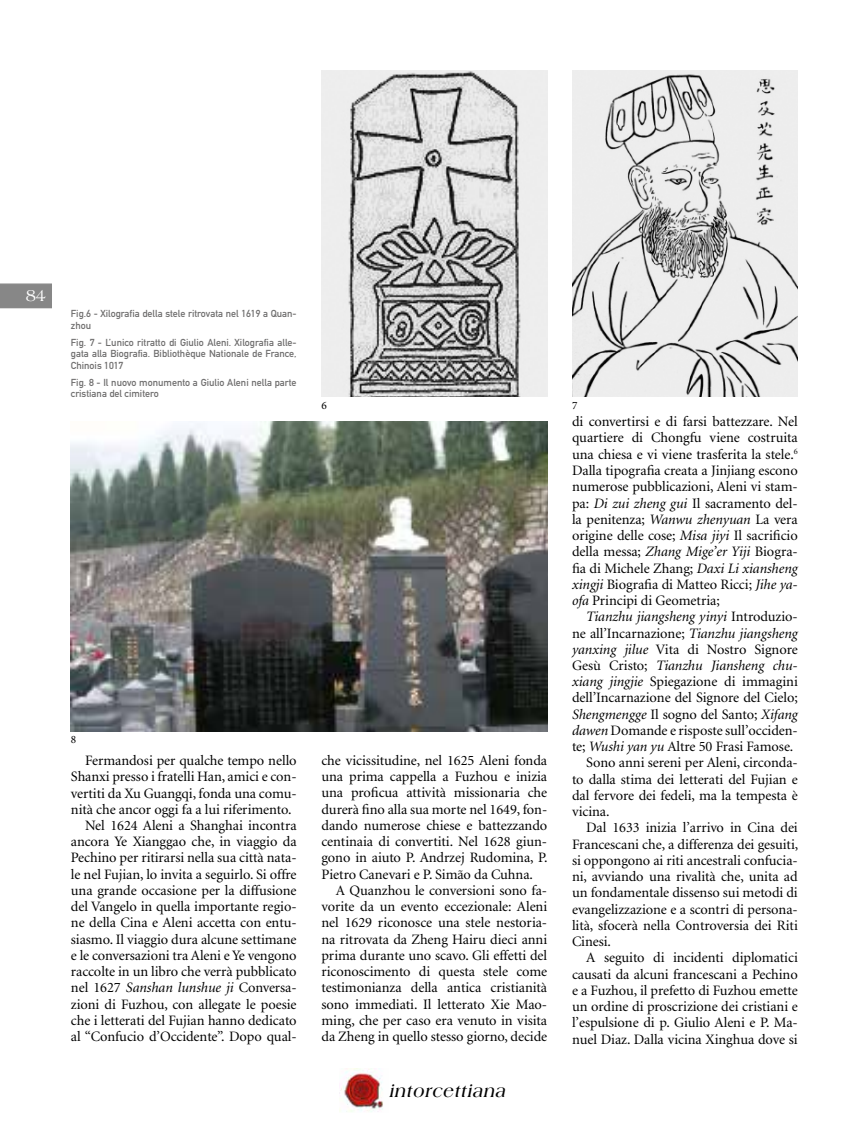
<style>
.page{position:relative;width:851px;height:1134px;background:#fff}
.page>*{position:absolute;margin:0;border:0;box-sizing:border-box;transform-origin:0 0}
.t1{font:italic 700 18px "Americana";color:#000;scale:.93 1}
.t2{font:17.5px "Americana";color:#fff;scale:.9 1}
.t3{font:14.38px/16.2px "Minion";letter-spacing:-.005em;color:#000;text-align:justify}
.t4{font:italic 14.38px "Minion";letter-spacing:-.005em;color:#000}
.t5{font:11.25px "Minion Pro";color:#000}
.t6{font:700 10px/11.2px "DIN Alternate";color:#706f6f}
.s1{font-style:italic}
.s2{font-style:normal}
</style>
<div class="page">
<svg style="left:0;top:283px;width:52px;height:25px"></svg>
<img style="left:339px;top:1069px;width:44px;height:43px">
<img style="left:71px;top:422px;width:476px;height:309px">
<img style="left:321px;top:71px;width:226px;height:326px">
<img style="left:572px;top:71px;width:225px;height:326px">
<p class="t2" style="left:26px;top:285px;width:24px">84</p>
<p class="t6" style="left:71px;top:307px;width:227px">Fig.6 - Xilografia della stele ritrovata nel 1619 a Quan&shy;zhou</p>
<p class="t6" style="left:71px;top:336px;width:227px;text-align:justify">Fig. 7 - L’unico ritratto di Giulio Aleni. Xilografia alle&shy;gata alla Biografia. Bibliothèque Nationale de France, Chinois 1017</p>
<p class="t6" style="left:71px;top:376px;width:227px">Fig. 8 - Il nuovo monumento a Giulio Aleni nella parte cristiana del cimitero</p>
<p class="t5" style="left:71px;top:732px;width:7px">8</p>
<p class="t3" style="left:85px;top:753px;width:213px">Fermandosi per qualche tempo nello</p>
<p class="t3" style="left:71px;top:769px;width:227px">Shanxi presso i fratelli Han, amici e con-</p>
<p class="t3" style="left:71px;top:785px;width:227px">vertiti da Xu Guangqi, fonda una comu-</p>
<p class="t3" style="left:71px;top:801px;width:222px">nità che ancor oggi fa a lui riferimento.</p>
<p class="t3" style="left:85px;top:818px;width:213px">Nel 1624 Aleni a Shanghai incontra</p>
<p class="t3" style="left:71px;top:834px;width:227px">ancora Ye Xianggao che, in viaggio da</p>
<p class="t3" style="left:71px;top:850px;width:227px">Pechino per ritirarsi nella sua città nata-</p>
<p class="t3" style="left:71px;top:866px;width:227px">le nel Fujian, lo invita a seguirlo. Si offre</p>
<p class="t3" style="left:71px;top:883px;width:227px">una grande occasione per la diffusione</p>
<p class="t3" style="left:71px;top:899px;width:227px">del Vangelo in quella importante regio-</p>
<p class="t3" style="left:71px;top:915px;width:227px">ne della Cina e Aleni accetta con entu-</p>
<p class="t3" style="left:71px;top:931px;width:227px">siasmo. Il viaggio dura alcune settimane</p>
<p class="t3" style="left:71px;top:948px;width:227px">e le conversazioni tra Aleni e Ye vengono</p>
<p class="t3" style="left:71px;top:964px;width:227px">raccolte in un libro che verrà pubblicato</p>
<p class="t3" style="left:71px;top:980px;width:227px">nel 1627 <span class="s1">Sanshan lunshue ji</span> Conversa-</p>
<p class="t3" style="left:71px;top:996px;width:227px">zioni di Fuzhou, con allegate le poesie</p>
<p class="t3" style="left:71px;top:1013px;width:227px">che i letterati del Fujian hanno dedicato</p>
<p class="t3" style="left:71px;top:1029px;width:227px">al “Confucio d’Occidente”. Dopo qual-</p>
<p class="t5" style="left:321px;top:397px;width:7px">6</p>
<p class="t5" style="left:572px;top:397px;width:7px">7</p>
<p class="t3" style="left:321px;top:753px;width:228px">che vicissitudine, nel 1625 Aleni fonda una prima cappella a Fuzhou e inizia una proficua attività missionaria che durerà fino alla sua morte nel 1649, fon&shy;dando numerose chiese e battezzando centinaia di convertiti. Nel 1628 giun&shy;gono in aiuto P. Andrzej Rudomina, P.<br>Pietro Canevari e P. Simão da Cuhna.</p>
<p class="t3" style="left:321px;top:883px;width:227px;text-indent:14px">A Quanzhou le conversioni sono fa&shy;vorite da un evento eccezionale: Aleni nel 1629 riconosce una stele nestoria&shy;na ritrovata da Zheng Hairu dieci anni prima durante uno scavo. Gli effetti del riconoscimento di questa stele come testimonianza della antica cristianità sono immediati. Il letterato Xie Mao&shy;ming, che per caso era venuto in visita da Zheng in quello stesso giorno, decide</p>
<p class="t1" style="left:388px;top:1081px;width:131px">intorcettiana</p>
<p class="t3" style="left:572px;top:414px;width:227px">di convertirsi e di farsi battezzare. Nel quartiere di Chongfu viene costruita una chiesa e vi viene trasferita la stele.<sup>6<br></sup>Dalla tipografia creata a Jinjiang escono numerose pubblicazioni, Aleni vi stam&shy;pa: <span class="s1">Di zui zheng gui</span> Il sacramento del&shy;la penitenza; <span class="s1">Wanwu zhenyuan</span> La vera origine delle cose; <span class="s1">Misa jiyi</span> Il sacrificio della messa; <span class="s1">Zhang Mige’er Yiji</span> Biogra&shy;fia di Michele Zhang; <span class="s1">Daxi Li xiansheng xingji</span> Biografia di Matteo Ricci; <span class="s1">Jihe ya&shy;ofa</span> Principi di Geometria;</p>
<p class="t4" style="left:586px;top:610px;width:213px">Tianzhu jiangsheng yinyi <span class="s2">Introduzio-</span></p>
<p class="t3" style="left:572px;top:625px;width:227px">ne all’Incarnazione; <span class="s1">Tianzhu jiangsheng</span></p>
<p class="t3" style="left:572px;top:642px;width:227px"><span class="s1">yanxing jilue</span> Vita di Nostro Signore</p>
<p class="t4" style="left:572px;top:658px;width:227px"><span class="s2">Gesù Cristo;</span> Tianzhu Jiansheng chu-</p>
<p class="t3" style="left:572px;top:674px;width:227px"><span class="s1">xiang jingjie</span> Spiegazione di immagini</p>
<p class="t3" style="left:572px;top:690px;width:227px">dell’Incarnazione del Signore del Cielo;</p>
<p class="t4" style="left:572px;top:707px;width:227px">Shengmengge <span class="s2">Il sogno del Santo;</span> Xifang</p>
<p class="t3" style="left:572px;top:723px;width:227px"><span class="s1">dawen</span> Domande e risposte sull’occiden-</p>
<p class="t3" style="left:572px;top:739px;width:223px">te; <span class="s1">Wushi yan yu</span> Altre 50 Frasi Famose.</p>
<p class="t3" style="left:586px;top:755px;width:213px">Sono anni sereni per Aleni, circonda-</p>
<p class="t3" style="left:572px;top:771px;width:227px">to dalla stima dei letterati del Fujian e</p>
<p class="t3" style="left:572px;top:788px;width:227px">dal fervore dei fedeli, ma la tempesta è</p>
<p class="t3" style="left:572px;top:804px;width:39px">vicina.</p>
<p class="t3" style="left:586px;top:820px;width:213px">Dal 1633 inizia l’arrivo in Cina dei</p>
<p class="t3" style="left:572px;top:836px;width:228px">Francescani che, a differenza dei gesuiti,</p>
<p class="t3" style="left:572px;top:853px;width:227px">si oppongono ai riti ancestrali confucia-</p>
<p class="t3" style="left:572px;top:869px;width:227px">ni, avviando una rivalità che, unita ad</p>
<p class="t3" style="left:572px;top:885px;width:227px">un fondamentale dissenso sui metodi di</p>
<p class="t3" style="left:572px;top:901px;width:227px">evangelizzazione e a scontri di persona-</p>
<p class="t3" style="left:572px;top:918px;width:227px">lità, sfocerà nella Controversia dei Riti</p>
<p class="t3" style="left:572px;top:934px;width:40px">Cinesi.</p>
<p class="t3" style="left:586px;top:950px;width:213px">A seguito di incidenti diplomatici</p>
<p class="t3" style="left:572px;top:966px;width:227px">causati da alcuni francescani a Pechino</p>
<p class="t3" style="left:572px;top:983px;width:227px">e a Fuzhou, il prefetto di Fuzhou emette</p>
<p class="t3" style="left:572px;top:999px;width:227px">un ordine di proscrizione dei cristiani e</p>
<p class="t3" style="left:572px;top:1015px;width:227px">l’espulsione di p. Giulio Aleni e P. Ma-</p>
<p class="t3" style="left:572px;top:1031px;width:227px">nuel Diaz. Dalla vicina Xinghua dove si</p>
</div>
